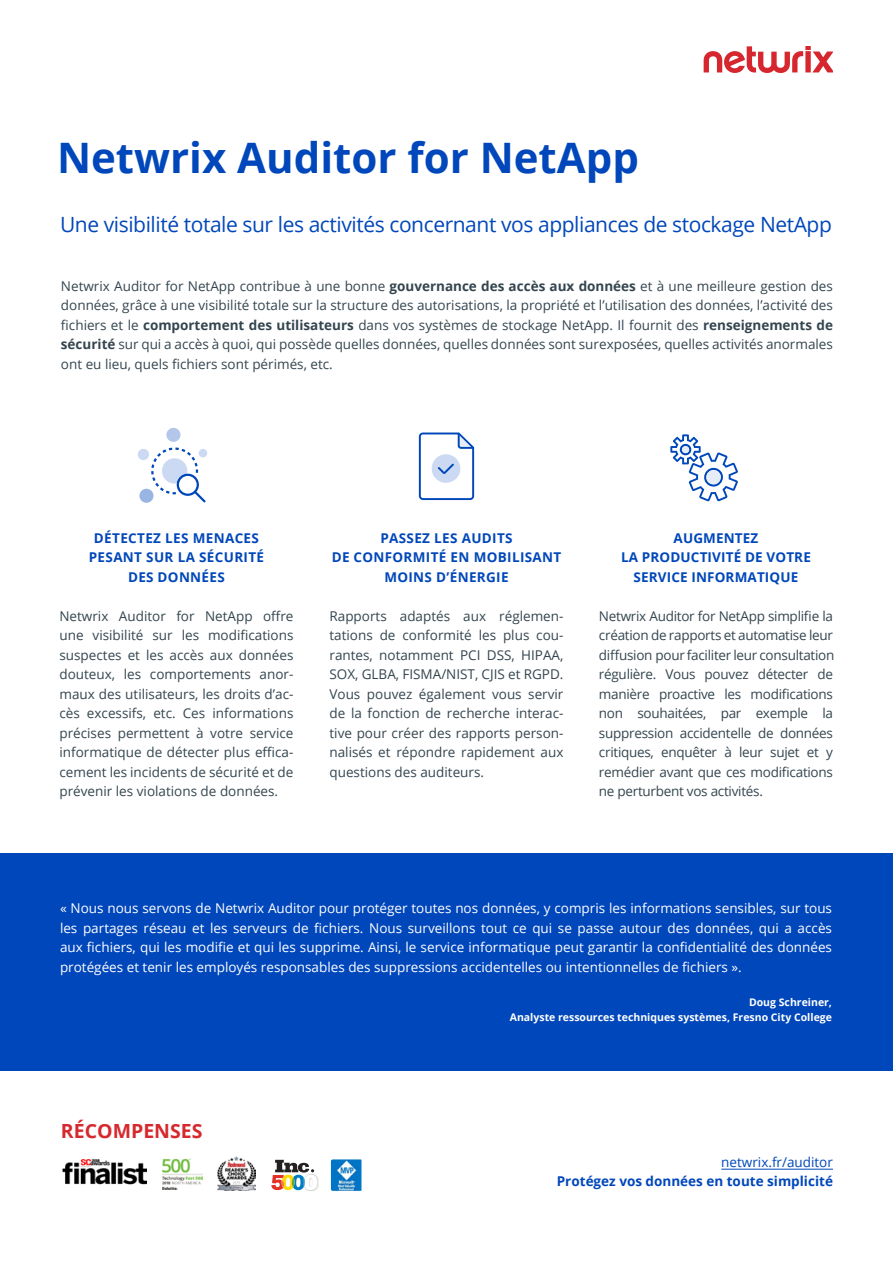
<style>
.page{position:relative;width:893px;height:1263px;background:#fff}
.page>*{position:absolute;margin:0;border:0;box-sizing:border-box;transform-origin:0 0}
.t1{font:700 42px "Open Sans";color:#0047bb}
.t2{font:21px "Open Sans";letter-spacing:-.02em;color:#0047bb}
.t3{font:700 19.5px "Open Sans";color:#d6292e}
.t4{font:13.5px/19.5px "Open Sans";color:#34454f;text-align:justify}
.t5{font:13.5px/19.5px "Open Sans";color:#fff;text-align:justify}
.t6{font:700 13.5px/19.5px "Open Sans";letter-spacing:.025em;color:#0047ba;text-align:center}
.t7{font:700 13.5px "Open Sans";color:#0047bb}
.t8{font:13.5px "Open Sans";color:#0047bb}
.t9{font:700 10.5px/15px "Open Sans";color:#fff;text-align:right}
.s1{font-weight:700}
</style>
<div class="page">
<svg style="left:704px;top:46px;width:129px;height:27px"></svg>
<div style="left:0;top:853px;width:893px;height:218px;background:#0047bb"></div>
<svg style="left:151px;top:447px;width:55px;height:55px"></svg>
<div style="left:138px;top:449px;width:11px;height:11px;background:#ccd9f2;border-radius:50%"></div>
<div style="left:166px;top:428px;width:14px;height:14px;background:#b3c7eb;border-radius:50%"></div>
<div style="left:199px;top:449px;width:8px;height:8px;background:#ccd9f2;border-radius:50%"></div>
<div style="left:139px;top:489px;width:15px;height:14px;background:#99b5e3;border-radius:50%"></div>
<svg style="left:419px;top:432px;width:55px;height:68px"></svg>
<svg style="left:670px;top:434px;width:68px;height:67px"></svg>
<svg style="left:271px;top:1160px;width:48px;height:31px"></svg>
<img style="left:217px;top:1157px;width:39px;height:33px">
<img style="left:331px;top:1159px;width:30px;height:32px">
<img style="left:62px;top:1159px;width:84px;height:26px">
<img style="left:162px;top:1158px;width:40px;height:31px">
<hr style="left:721px;top:1169px;width:112px;height:1px;background:#0047bb">
<h1 class="t1" style="left:57px;top:128px;width:583px">Netwrix Auditor for NetApp</h1>
<h2 class="t2" style="left:60px;top:210px;width:773px">Une visibilité totale sur les activités concernant vos appliances de stockage NetApp</h2>
<p class="t4" style="left:61px;top:276px;width:773px">Netwrix Auditor for NetApp contribue à une bonne <span class="s1">gouvernance des accès aux données</span> et à une meilleure gestion des données, grâce à une visibilité totale sur la structure des autorisations, la propriété et l’utilisation des données, l’activité des fichiers et le <span class="s1">comportement des utilisateurs</span> dans vos systèmes de stockage NetApp. Il fournit des <span class="s1">renseignements de sécurité</span> sur qui a accès à quoi, qui possède quelles données, quelles données sont surexposées, quelles activités anormales ont eu lieu, quels fichiers sont périmés, etc.</p>
<p class="t6" style="left:89px;top:528px;width:177px">DÉTECTEZ LES MENACES<br>PESANT SUR LA SÉCURITÉ<br>DES DONNÉES</p>
<p class="t4" style="left:59px;top:606px;width:236px">Netwrix Auditor for NetApp offre une visibilité sur les modifications suspectes et les accès aux données douteux, les comportements anor&shy;maux des utilisateurs, les droits d’ac&shy;cès excessifs, etc. Ces informations précises permettent à votre service informatique de détecter plus effica&shy;cement les incidents de sécurité et de prévenir les violations de données.</p>
<p class="t6" style="left:332px;top:528px;width:231px">PASSEZ LES AUDITS<br>DE CONFORMITÉ EN MOBILISANT<br>MOINS D’ÉNERGIE</p>
<p class="t4" style="left:329px;top:606px;width:236px">Rapports adaptés aux réglemen&shy;tations de conformité les plus cou&shy;rantes, notamment PCI DSS, HIPAA, SOX, GLBA, FISMA/NIST, CJIS et RGPD.<br>Vous pouvez également vous servir de la fonction de recherche interac&shy;tive pour créer des rapports person&shy;nalisés et répondre rapidement aux questions des auditeurs.</p>
<p class="t6" style="left:621px;top:528px;width:191px">AUGMENTEZ<br>LA PRODUCTIVITÉ DE VOTRE<br>SERVICE INFORMATIQUE</p>
<p class="t4" style="left:599px;top:606px;width:237px">Netwrix Auditor for NetApp simplifie la création de rapports et automatise leur diffusion pour faciliter leur consultation régulière. Vous pouvez détecter de manière proactive les modifications non souhaitées, par exemple la suppression accidentelle de données critiques, enquêter à leur sujet et y remédier avant que ces modifications ne perturbent vos activités.</p>
<p class="t5" style="left:60px;top:898px;width:773px">« Nous nous servons de Netwrix Auditor pour protéger toutes nos données, y compris les informations sensibles, sur tous les partages réseau et les serveurs de fichiers. Nous surveillons tout ce qui se passe autour des données, qui a accès aux fichiers, qui les modifie et qui les supprime. Ainsi, le service informatique peut garantir la confidentialité des données protégées et tenir les employés responsables des suppressions accidentelles ou intentionnelles de fichiers ».</p>
<p class="t9" style="left:510px;top:995px;width:324px">Doug Schreiner,<br>Analyste ressources techniques systèmes, Fresno City College</p>
<h3 class="t3" style="left:61px;top:1117px;width:143px">RÉCOMPENSES</h3>
<p class="t8" style="left:721px;top:1153px;width:113px">netwrix.fr/auditor</p>
<p class="t7" style="left:557px;top:1172px;width:278px">Protégez vos données en toute simplicité</p>
</div>
